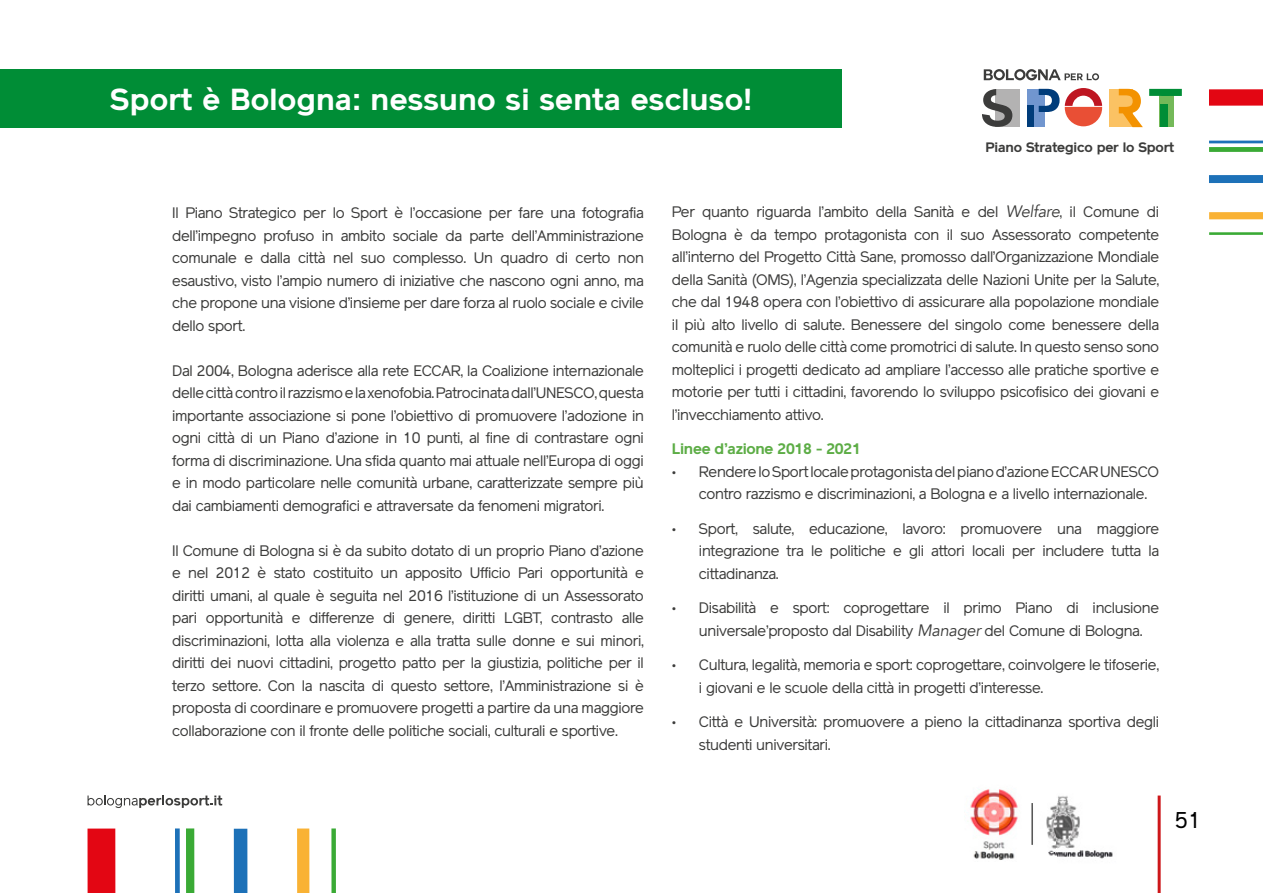
<style>
.page{position:relative;width:1263px;height:893px;background:#fff}
.page>*{position:absolute;margin:0;border:0;box-sizing:border-box;transform-origin:0 0}
.t1{font:700 30px "Reader";letter-spacing:.01em;color:#fff}
.t2{font:22.5px "Reader";color:#000}
.t3{font:15px/22.5px "Reader";letter-spacing:-.02em;color:#3c3c3b;text-align:justify}
.t4{font:700 15px "Reader";letter-spacing:-.02em;color:#5dad46}
.t5{font:700 13.5px "Reader";letter-spacing:-.01em;color:#3c3c3b}
.s1{font-family:"Avenir";font-style:italic;font-size:16.5px}
</style>
<div class="page">
<hr style="left:1158px;top:795px;width:3px;height:98px;background:#cd171a">
<div style="left:996px;top:89px;width:24px;height:38px;background:#b3b2b2"></div>
<div style="left:1027px;top:89px;width:17px;height:38px;background:#7196cf"></div>
<div style="left:1109px;top:89px;width:23px;height:38px;background:#fbc263"></div>
<div style="left:1160px;top:89px;width:14px;height:38px;background:#74b959"></div>
<svg style="left:984px;top:69px;width:115px;height:11px"></svg>
<svg style="left:1039px;top:89px;width:20px;height:23px"></svg>
<svg style="left:1065px;top:88px;width:37px;height:38px"></svg>
<svg style="left:1119px;top:89px;width:24px;height:38px"></svg>
<svg style="left:1149px;top:89px;width:33px;height:7px"></svg>
<svg style="left:982px;top:89px;width:30px;height:38px"></svg>
<div style="left:1027px;top:106px;width:6px;height:21px;background:#003c7a"></div>
<div style="left:1160px;top:105px;width:7px;height:22px;background:#008d36"></div>
<div style="left:1209px;top:89px;width:54px;height:17px;background:#e30613"></div>
<hr style="left:1209px;top:141px;width:54px;height:2px;background:#1d71b8">
<div style="left:1209px;top:147px;width:54px;height:5px;background:#3aaa35"></div>
<div style="left:1209px;top:175px;width:54px;height:8px;background:#1d71b8"></div>
<div style="left:1209px;top:212px;width:54px;height:7px;background:#f9b234"></div>
<hr style="left:1209px;top:232px;width:54px;height:3px;background:#3aaa35">
<div style="left:88px;top:828px;width:27px;height:65px;background:#e30613"></div>
<div style="left:175px;top:828px;width:5px;height:65px;background:#1d71b8"></div>
<div style="left:186px;top:828px;width:8px;height:65px;background:#3aaa35"></div>
<div style="left:234px;top:829px;width:13px;height:64px;background:#1d71b8"></div>
<div style="left:297px;top:828px;width:12px;height:65px;background:#f9b234"></div>
<div style="left:331px;top:828px;width:5px;height:65px;background:#3aaa35"></div>
<img style="left:1031px;top:796px;width:82px;height:63px">
<svg style="left:88px;top:795px;width:134px;height:13px"></svg>
<hr style="left:1032px;top:803px;width:1px;height:42px;background:#000">
<img style="left:970px;top:789px;width:48px;height:71px">
<div style="left:0;top:70px;width:842px;height:58px;background:#008d36"></div>
<h1 class="t1" style="left:110px;top:81px;width:643px">Sport è Bologna: nessuno si senta escluso!</h1>
<p class="t5" style="left:985px;top:139px;width:190px">Piano Strategico per lo Sport</p>
<p class="t3" style="left:172px;top:202px;width:473px">Il Piano Strategico per lo Sport è l’occasione per fare una fotografia dell’impegno profuso in ambito sociale da parte dell’Amministrazione comunale e dalla città nel suo complesso. Un quadro di certo non esaustivo, visto l’ampio numero di iniziative che nascono ogni anno, ma che propone una visione d’insieme per dare forza al ruolo sociale e civile dello sport.</p>
<p class="t3" style="left:172px;top:359px;width:473px">Dal 2004, Bologna aderisce alla rete ECCAR, la Coalizione internazionale delle città contro il razzismo e la xenofobia. Patrocinata dall’UNESCO, questa importante associazione si pone l’obiettivo di promuovere l’adozione in ogni città di un Piano d’azione in 10 punti, al fine di contrastare ogni forma di discriminazione. Una sfida quanto mai attuale nell’Europa di oggi e in modo particolare nelle comunità urbane, caratterizzate sempre più dai cambiamenti demografici e attraversate da fenomeni migratori.</p>
<p class="t3" style="left:172px;top:539px;width:473px">Il Comune di Bologna si è da subito dotato di un proprio Piano d’azione e nel 2012 è stato costituito un apposito Ufficio Pari opportunità e diritti umani, al quale è seguita nel 2016 l’istituzione di un Assessorato pari opportunità e differenze di genere, diritti LGBT, contrasto alle discriminazioni, lotta alla violenza e alla tratta sulle donne e sui minori, diritti dei nuovi cittadini, progetto patto per la giustizia, politiche per il terzo settore. Con la nascita di questo settore, l’Amministrazione si è proposta di coordinare e promuovere progetti a partire da una maggiore collaborazione con il fronte delle politiche sociali, culturali e sportive.</p>
<p class="t3" style="left:672px;top:200px;width:489px">Per quanto riguarda l’ambito della Sanità e del <span class="s1">Welfare</span>, il Comune di Bologna è da tempo protagonista con il suo Assessorato competente all’interno del Progetto Città Sane, promosso dall’Organizzazione Mondiale della Sanità (OMS), l’Agenzia specializzata delle Nazioni Unite per la Salute, che dal 1948 opera con l’obiettivo di assicurare alla popolazione mondiale il più alto livello di salute. Benessere del singolo come benessere della comunità e ruolo delle città come promotrici di salute. In questo senso sono molteplici i progetti dedicato ad ampliare l’accesso alle pratiche sportive e motorie per tutti i cittadini, favorendo lo sviluppo psicofisico dei giovani e l’invecchiamento attivo.</p>
<p class="t4" style="left:672px;top:440px;width:190px">Linee d’azione 2018 - 2021</p>
<p class="t3" style="left:699px;top:460px;width:462px;text-indent:-27px">• Rendere lo Sport locale protagonista del piano d’azione ECCAR UNESCO contro razzismo e discriminazioni, a Bologna e a livello internazionale.</p>
<p class="t3" style="left:699px;top:517px;width:462px;text-indent:-27px">• Sport, salute, educazione, lavoro: promuovere una maggiore integrazione tra le politiche e gli attori locali per includere tutta la cittadinanza.</p>
<p class="t3" style="left:699px;top:596px;width:462px;text-indent:-27px">• Disabilità e sport: coprogettare il primo Piano di inclusione universale’proposto dal Disability <span class="s1">Manager</span> del Comune di Bologna.</p>
<p class="t3" style="left:699px;top:653px;width:462px;text-indent:-27px">• Cultura, legalità, memoria e sport: coprogettare, coinvolgere le tifoserie, i giovani e le scuole della città in progetti d’interesse.</p>
<p class="t3" style="left:699px;top:710px;width:462px;text-indent:-27px">• Città e Università: promuovere a pieno la cittadinanza sportiva degli studenti universitari.</p>
<h2 class="t2" style="left:1175px;top:807px;width:28px">51</h2>
</div>
